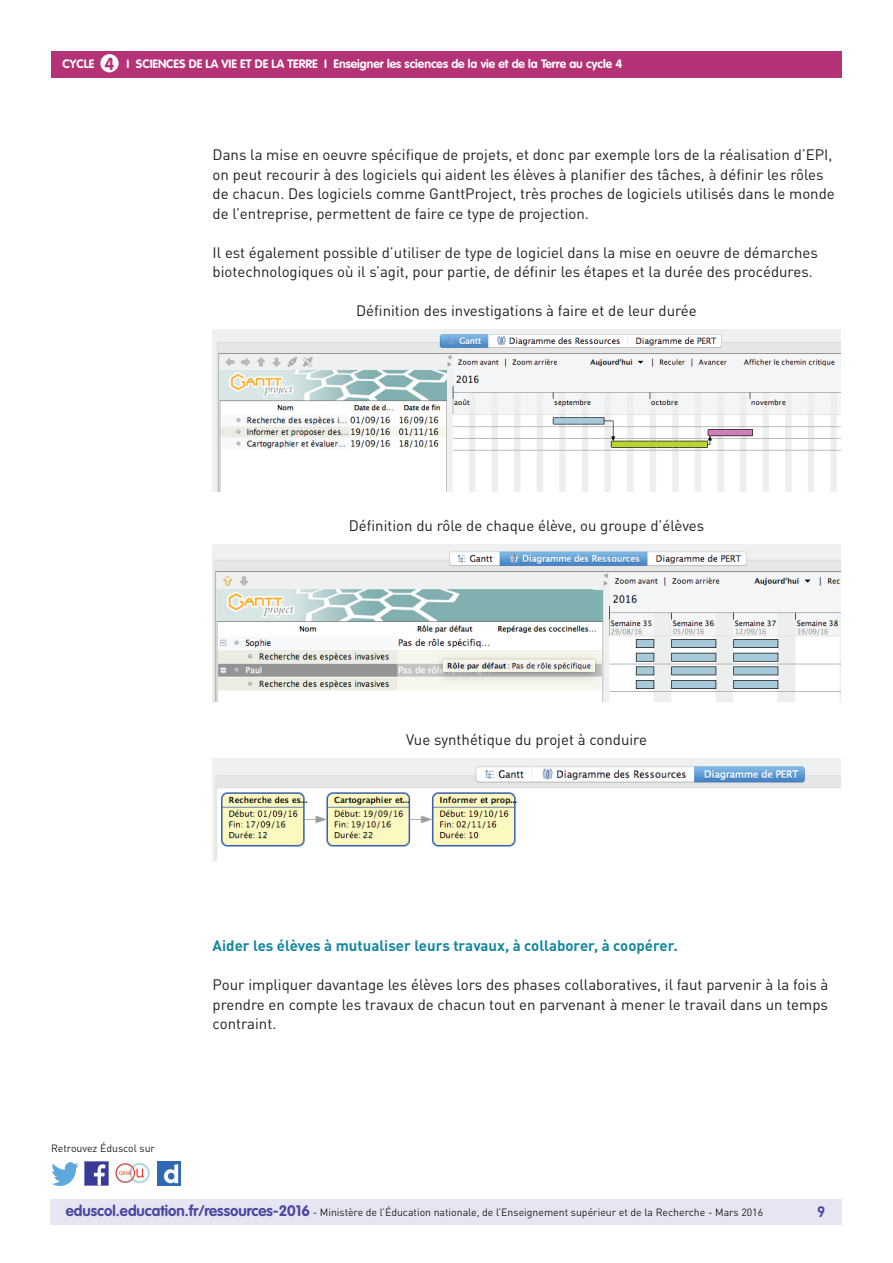
<style>
.page{position:relative;width:893px;height:1263px;background:#fff}
.page>*{position:absolute;margin:0;border:0;box-sizing:border-box;transform-origin:0 0}
.t1{font:15px/19.5px "DIN Pro";color:#231f20}
.t2{font:700 15px "DIN Pro";color:#16879f}
.t3{font:700 15px "DIN Pro";color:#4a489e}
.t4{font:700 12px "VAG Rounded Std";color:#fff}
.t5{font:10.5px "DIN Pro";color:#231f20}
.s1{font-size:17.25px;color:#b43376}
.s2{font-family:"VAG Rounded Std";font-weight:700;font-size:15px;color:#4a489e}
</style>
<div class="page">
<div style="left:50px;top:1199px;width:791px;height:26px;background:#e6e5f2"></div>
<div style="left:51px;top:51px;width:791px;height:27px;background:#b43376"></div>
<div style="left:100px;top:54px;width:19px;height:18px;background:#fff;border-radius:50%"></div>
<img style="left:85px;top:1162px;width:23px;height:23px">
<img style="left:51px;top:1163px;width:28px;height:22px">
<img style="left:158px;top:1162px;width:22px;height:23px">
<img style="left:115px;top:1163px;width:35px;height:21px">
<img style="left:213px;top:330px;width:627px;height:162px">
<img style="left:213px;top:544px;width:627px;height:157px">
<img style="left:213px;top:759px;width:627px;height:101px">
<p class="t4" style="left:63px;top:57px;width:8px">CYCLE</p>
<p class="t4" style="left:105px;top:57px;width:519px"><span class="s1">4</span> I Sciences de la vie et de la Terre I Enseigner les sciences de la vie et de la Terre au cycle 4</p>
<p class="t1" style="left:213px;top:145px;width:624px">Dans la mise en oeuvre spécifique de projets, et donc par exemple lors de la réalisation d’EPI, on peut recourir à des logiciels qui aident les élèves à planifier des tâches, à définir les rôles de chacun. Des logiciels comme GanttProject, très proches de logiciels utilisés dans le monde de l’entreprise, permettent de faire ce type de projection.</p>
<p class="t1" style="left:213px;top:242px;width:607px">Il est également possible d’utiliser de type de logiciel dans la mise en oeuvre de démarches biotechnologiques où il s’agit, pour partie, de définir les étapes et la durée des procédures.</p>
<p class="t1" style="left:356px;top:301px;width:342px">Définition des investigations à faire et de leur durée</p>
<p class="t1" style="left:349px;top:515px;width:357px">Définition du rôle de chaque élève, ou groupe d’élèves</p>
<p class="t1" style="left:406px;top:730px;width:243px">Vue synthétique du projet à conduire</p>
<p class="t5" style="left:51px;top:1141px;width:106px">Retrouvez Éduscol sur</p>
<p class="t2" style="left:213px;top:936px;width:467px">Aider les élèves à mutualiser leurs travaux, à collaborer, à coopérer.</p>
<p class="t1" style="left:213px;top:975px;width:617px;text-align:justify">Pour impliquer davantage les élèves lors des phases collaboratives, il faut parvenir à la fois à prendre en compte les travaux de chacun tout en parvenant à mener le travail dans un temps contraint.</p>
<p class="t5" style="left:66px;top:1205px;width:699px"><span class="s2">eduscol.education.fr/ressources-2016</span> - Ministère de l’Éducation nationale, de l’Enseignement supérieur et de la Recherche - Mars 2016</p>
<p class="t3" style="left:817px;top:1201px;width:10px">9</p>
</div>
